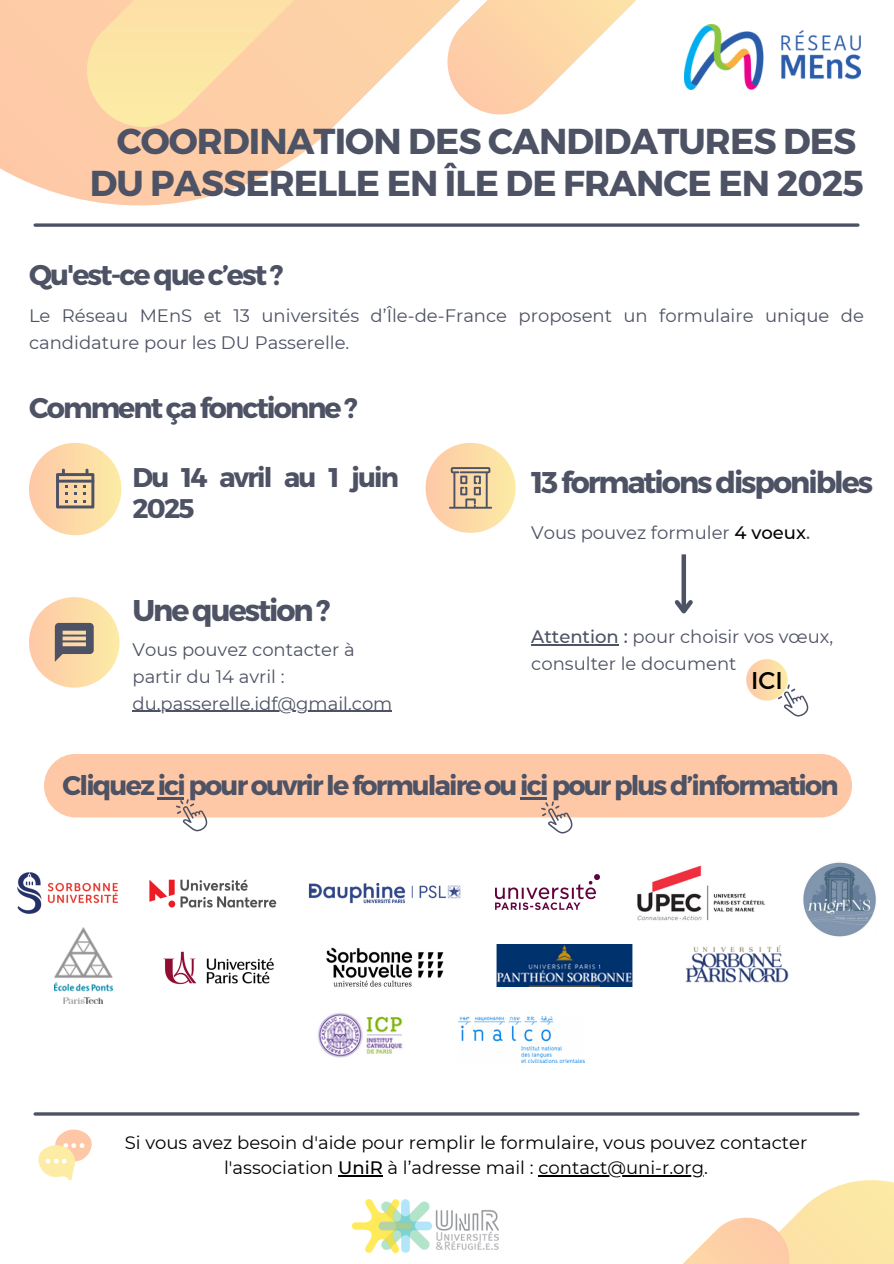
<style>
.page{position:relative;width:894px;height:1264px;background:#fff}
.page>*{position:absolute;margin:0;border:0;box-sizing:border-box;transform-origin:0 0}
.t1{font:700 36px/42.8px "Montserrat";letter-spacing:-.025em;color:#4d5264;text-align:center}
.t2{font:700 30px "Montserrat";letter-spacing:-.07em;color:#4d5264}
.t3{font:700 28.5px "Montserrat";letter-spacing:-.07em;color:#4d5264}
.t4{font:700 27px/31.5px "Montserrat";letter-spacing:-.07em;color:#4d5264}
.t5{font:24.15px "Montserrat";color:#000}
.t6{font:18px/27px "Montserrat";color:#4d5264}
.t7{font:18px/24.8px "Montserrat";color:#000;text-align:center}
.s1{font-weight:500;color:#000}
.s2{font-weight:500}
</style>
<div class="page">
<svg style="left:0;top:0;width:861px;height:227px"></svg>
<svg style="left:63px;top:0;width:433px;height:150px;background:#fddbb2"></svg>
<svg style="left:425px;top:0;width:247px;height:136px"></svg>
<svg style="left:35px;top:223px;width:822px;height:4px;background:#686c7b"></svg>
<div style="left:29px;top:443px;width:92px;height:92px;background:linear-gradient(to right,#fec8a8,#fceba5);border-radius:50%"></div>
<svg style="left:549px;top:1175px;width:344px;height:88px"></svg>
<svg style="left:56px;top:468px;width:38px;height:40px;background:#baa68d"></svg>
<div style="left:425px;top:443px;width:90px;height:90px;background:linear-gradient(to right,#fec9aa,#fceaa4);border-radius:50%"></div>
<svg style="left:449px;top:467px;width:42px;height:41px;background:#c4ad90"></svg>
<svg style="left:38px;top:1129px;width:54px;height:51px"></svg>
<img style="left:353px;top:1199px;width:145px;height:53px">
<div style="left:29px;top:597px;width:90px;height:90px;background:linear-gradient(to right,#fec8a8,#fceba5);border-radius:50%"></div>
<svg style="left:55px;top:623px;width:39px;height:38px"></svg>
<svg style="left:776px;top:684px;width:32px;height:32px"></svg>
<div style="left:746px;top:659px;width:41px;height:41px;background:linear-gradient(to right,#fec8a8,#fceaa4);border-radius:50%"></div>
<svg style="left:681px;top:554px;width:4px;height:42px"></svg>
<svg style="left:674px;top:596px;width:19px;height:18px"></svg>
<div style="left:44px;top:753px;width:807px;height:64px;background:#fec8a7;border-radius:32px"></div>
<hr style="left:158px;top:797px;width:26px;height:2px;background:#4d5264">
<hr style="left:520px;top:797px;width:26px;height:2px;background:#4d5264">
<svg style="left:176px;top:799px;width:31px;height:32px"></svg>
<svg style="left:540px;top:801px;width:32px;height:32px"></svg>
<img style="left:684px;top:24px;width:176px;height:65px">
<hr style="left:35px;top:1112px;width:822px;height:3px;background:#4d5264">
<hr style="left:132px;top:710px;width:260px;height:2px;background:#4d5264">
<hr style="left:531px;top:644px;width:87px;height:1px;background:#4d5264">
<hr style="left:338px;top:1174px;width:44px;height:2px;background:#000">
<hr style="left:538px;top:1174px;width:165px;height:2px;background:#000">
<img style="left:18px;top:873px;width:100px;height:40px">
<img style="left:54px;top:927px;width:59px;height:76px">
<img style="left:309px;top:882px;width:151px;height:21px">
<img style="left:149px;top:879px;width:128px;height:29px">
<img style="left:495px;top:874px;width:104px;height:35px">
<img style="left:496px;top:944px;width:136px;height:42px">
<img style="left:685px;top:945px;width:104px;height:38px">
<img style="left:163px;top:951px;width:111px;height:34px">
<img style="left:326px;top:947px;width:118px;height:40px">
<img style="left:803px;top:862px;width:73px;height:75px">
<img style="left:637px;top:865px;width:128px;height:56px">
<img style="left:458px;top:1016px;width:126px;height:46px">
<img style="left:317px;top:1012px;width:86px;height:46px">
<p class="t1" style="left:90px;top:118px;width:775px">COORDINATION DES CANDIDATURES DES<br>DU PASSERELLE EN ÎLE DE FRANCE EN 2025</p>
<h2 class="t3" style="left:29px;top:257px;width:256px">Qu'est-ce que c’est ?</h2>
<p class="t6" style="left:29px;top:301px;width:836px">Le Réseau MEnS et 13 universités d’Île-de-France proposent un formulaire unique de candidature pour les DU Passerelle.</p>
<h2 class="t3" style="left:29px;top:389px;width:330px">Comment ça fonctionne ?</h2>
<h2 class="t4" style="left:132px;top:460px;width:268px">Du 14 avril au 1 juin<br>2025</h2>
<p class="t2" style="left:132px;top:590px;width:200px">Une question ?</p>
<p class="t6" style="left:132px;top:635px;width:224px">Vous pouvez contacter à partir du 14 avril :</p>
<p class="t6" style="left:132px;top:689px;width:261px">du.passerelle.idf@gmail.com</p>
<p class="t2" style="left:531px;top:463px;width:343px">13 formations disponibles</p>
<h2 class="t6" style="left:531px;top:519px;width:280px">Vous pouvez formuler <span class="s1">4 voeux</span><span class="s2">.</span></h2>
<h1 class="t6" style="left:531px;top:623px;width:303px"><span class="s2">Attention :</span> pour choisir vos vœux, consulter le document</h1>
<p class="t5" style="left:751px;top:664px;width:33px">ICI</p>
<p class="t4" style="left:63px;top:768px;width:777px">Cliquez ici pour ouvrir le formulaire ou ici pour plus d’information</p>
<p class="t7" style="left:125px;top:1130px;width:684px">Si vous avez besoin d'aide pour remplir le formulaire, vous pouvez contacter l'association <span class="s2">UniR</span> à l’adresse mail : contact@uni-r.org.</p>
</div>
